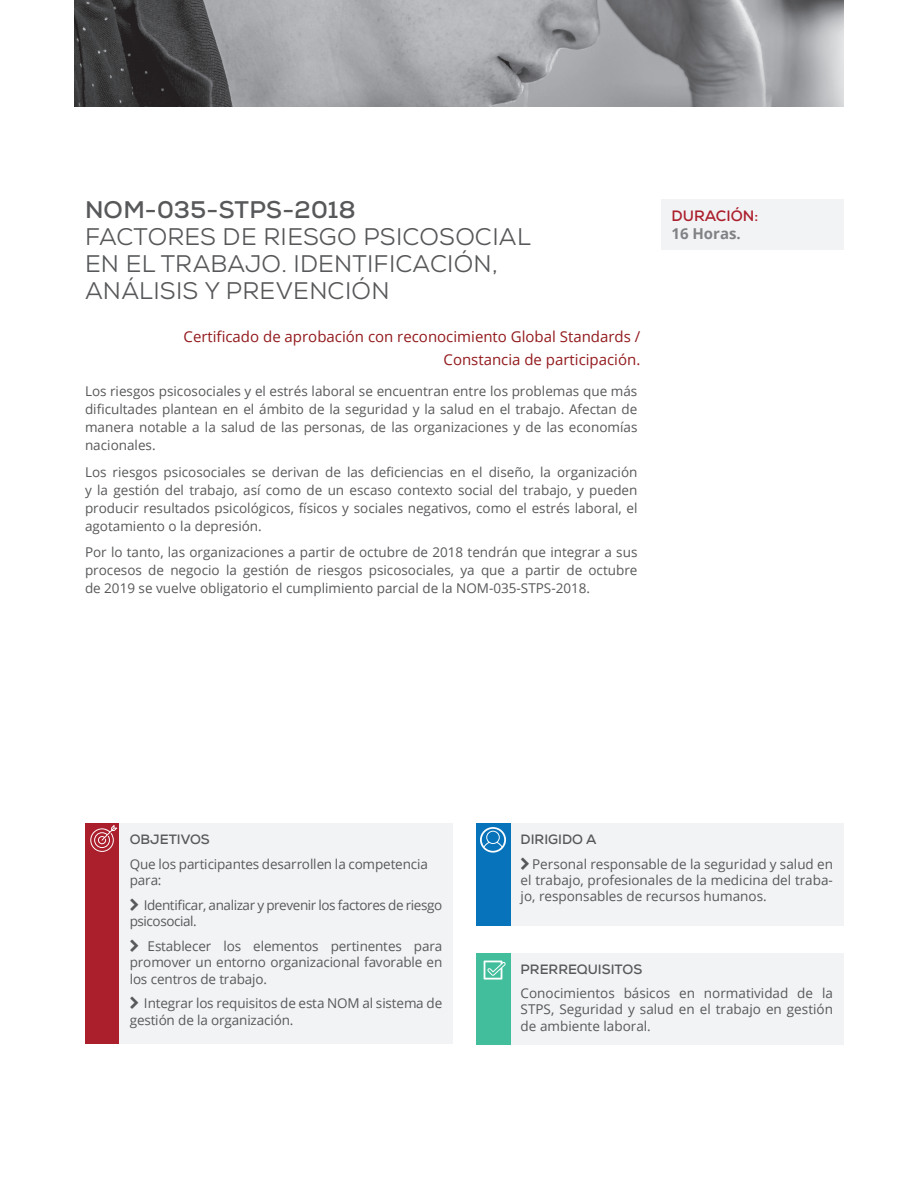
<style>
.page{position:relative;width:918px;height:1188px;background:#fff}
.page>*{position:absolute;margin:0;border:0;box-sizing:border-box;transform-origin:0 0}
.t1{font:24px/27px "Nexa";color:#57585a}
.t2{font:700 24px "Nexa";letter-spacing:.01em;color:#57585a}
.t3{font:15px/22.8px "Open Sans";color:#931a1d;text-align:right}
.t4{font:700 15px "Nexa";color:#ab1e2c}
.t5{font:700 15px "Open Sans";color:#808285}
.t6{font:13.5px/18px "Open Sans";color:#57585a;text-align:justify}
.t7{font:13.5px/16.5px "Open Sans";letter-spacing:-.02em;color:#58595b}
.t8{font:13.5px/16.2px "Open Sans";color:#58595b}
.t9{font:700 13.5px "Nexa";color:#57585a}
.t10{font:700 13.5px "Nexa";color:#58595b}
</style>
<div class="page">
<div style="left:661px;top:199px;width:183px;height:51px;background:#f2f3f4"></div>
<img style="left:74px;top:0;width:770px;height:106px">
<div style="left:85px;top:823px;width:34px;height:221px;background:#ab1e2c"></div>
<div style="left:119px;top:823px;width:334px;height:221px;background:#f2f3f4"></div>
<svg style="left:90px;top:825px;width:27px;height:27px"></svg>
<div style="left:510px;top:823px;width:334px;height:102px;background:#f2f3f4"></div>
<div style="left:510px;top:953px;width:334px;height:91px;background:#f2f3f4"></div>
<div style="left:476px;top:823px;width:34px;height:102px;background:#0773bb"></div>
<div style="left:476px;top:953px;width:34px;height:91px;background:#43be9d"></div>
<svg style="left:480px;top:827px;width:26px;height:26px"></svg>
<svg style="left:484px;top:961px;width:22px;height:19px"></svg>
<h1 class="t2" style="left:85px;top:194px;width:272px">NOM-035-STPS-2018</h1>
<h1 class="t1" style="left:85px;top:223px;width:447px">FACTORES DE RIESGO PSICOSOCIAL<br>EN EL TRABAJO. IDENTIFICACIÓN,<br>ANÁLISIS Y PREVENCIÓN</h1>
<p class="t3" style="left:184px;top:325px;width:458px">Certificado de aprobación con reconocimiento Global Standards /<br>Constancia de participación.</p>
<p class="t6" style="left:85px;top:382px;width:554px">Los riesgos psicosociales y el estrés laboral se encuentran entre los problemas que más dificultades plantean en el ámbito de la seguridad y la salud en el trabajo. Afectan de manera notable a la salud de las personas, de las organizaciones y de las economías nacionales.</p>
<p class="t6" style="left:85px;top:462px;width:554px">Los riesgos psicosociales se derivan de las deficiencias en el diseño, la organización y la gestión del trabajo, así como de un escaso contexto social del trabajo, y pueden producir resultados psicológicos, físicos y sociales negativos, como el estrés laboral, el agotamiento o la depresión.</p>
<p class="t6" style="left:85px;top:543px;width:554px">Por lo tanto, las organizaciones a partir de octubre de 2018 tendrán que integrar a sus procesos de negocio la gestión de riesgos psicosociales, ya que a partir de octubre de 2019 se vuelve obligatorio el cumplimiento parcial de la NOM-035-STPS-2018.</p>
<p class="t4" style="left:671px;top:207px;width:88px">DURACIÓN:</p>
<p class="t5" style="left:671px;top:223px;width:71px">16 Horas.</p>
<p class="t10" style="left:130px;top:831px;width:82px">OBJETIVOS</p>
<p class="t8" style="left:130px;top:856px;width:300px">Que los participantes desarrollen la competencia para:</p>
<p class="t7" style="left:130px;top:896px;width:314px;text-indent:14px">Identificar, analizar y prevenir los factores de riesgo psicosocial.</p>
<p class="t7" style="left:130px;top:937px;width:314px;text-align:justify;text-indent:18px">Establecer los elementos pertinentes para promover un entorno organizacional favorable en los centros de trabajo.</p>
<p class="t8" style="left:130px;top:995px;width:314px;text-indent:14px">Integrar los requisitos de esta NOM al sistema de gestión de la organización.</p>
<p class="t9" style="left:521px;top:831px;width:77px">DIRIGIDO A</p>
<p class="t6" style="left:521px;top:855px;width:314px;line-height:16.2px;text-indent:11px">Personal responsable de la seguridad y salud en el trabajo, profesionales de la medicina del traba&shy;jo, responsables de recursos humanos.</p>
<p class="t9" style="left:521px;top:960px;width:123px">PRERREQUISITOS</p>
<p class="t6" style="left:521px;top:985px;width:314px;line-height:16.2px">Conocimientos básicos en normatividad de la STPS, Seguridad y salud en el trabajo en gestión de ambiente laboral.</p>
</div>
